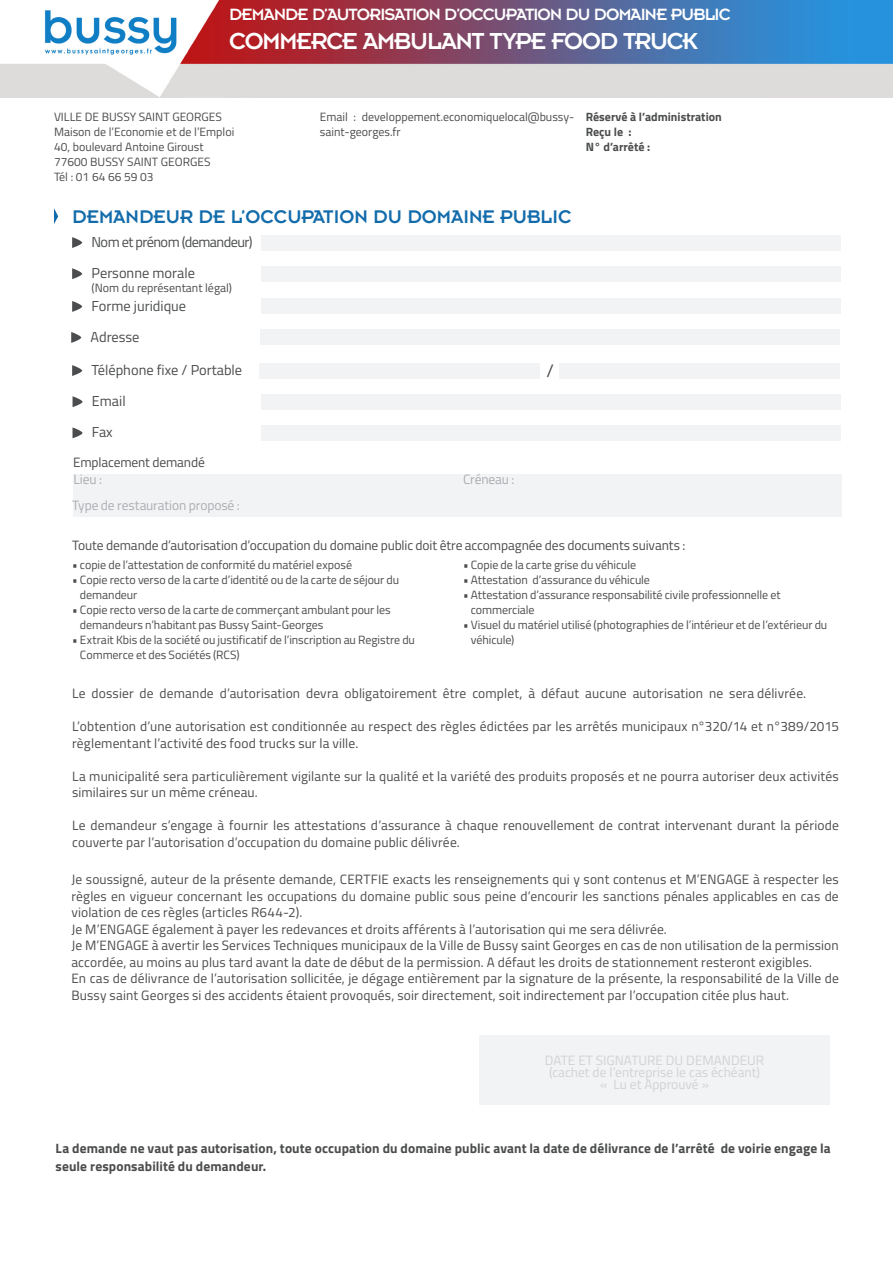
<style>
.page{position:relative;width:893px;height:1263px;background:#fff}
.page>*{position:absolute;margin:0;border:0;box-sizing:border-box;transform-origin:0 0}
.t1{font:25.5px "Insignia LT Std";letter-spacing:-.045em;color:#fff}
.t2{font:20.25px "Insignia LT Std";color:#126baa}
.t3{font:18px "Insignia LT Std";letter-spacing:-.045em;color:#fff}
.t4{font:18px "Titillium";color:#4b4c4d}
.t5{font:14.4px "Titillium";color:#4b4c4d}
.t6{font:14.4px "Titillium";letter-spacing:-.04em;color:#4b4c4d}
.t7{font:13.5px/16.5px "Titillium";letter-spacing:.01em;color:#4b4c4d}
.t8{font:700 13.5px "Titillium";letter-spacing:.01em;color:#4b4c4d}
.t9{font:13.5px "Titillium";letter-spacing:-.01em;color:#4b4c4d}
.t10{font:13.5px "Titillium";color:#d1d2d4}
.t11{font:13.5px "Titillium";letter-spacing:-.005em;color:#adaeb2}
.t12{font:13.5px "Titillium";letter-spacing:-.01em;color:#abacb0}
.t13{font:12px/15px "Titillium";color:#4b4c4d}
.t14{font:700 12px "Titillium";color:#4b4c4d}
</style>
<div class="page">
<img style="left:0;top:0;width:893px;height:98px">
<div style="left:261px;top:235px;width:579px;height:15px;background:#f2f3f4"></div>
<div style="left:261px;top:266px;width:579px;height:16px;background:#f2f3f4"></div>
<div style="left:261px;top:299px;width:579px;height:15px;background:#f2f3f4"></div>
<div style="left:259px;top:363px;width:281px;height:15px;background:#f2f3f4"></div>
<svg style="left:54px;top:208px;width:4px;height:16px"></svg>
<svg style="left:72px;top:237px;width:10px;height:11px"></svg>
<svg style="left:72px;top:268px;width:10px;height:11px"></svg>
<svg style="left:72px;top:301px;width:10px;height:11px"></svg>
<svg style="left:72px;top:365px;width:10px;height:11px"></svg>
<div style="left:262px;top:394px;width:579px;height:16px;background:#f2f3f4"></div>
<svg style="left:73px;top:396px;width:10px;height:11px"></svg>
<div style="left:262px;top:425px;width:578px;height:16px;background:#f2f3f4"></div>
<svg style="left:73px;top:427px;width:10px;height:11px"></svg>
<div style="left:560px;top:363px;width:280px;height:15px;background:#f2f3f4"></div>
<div style="left:260px;top:330px;width:579px;height:15px;background:#f2f3f4"></div>
<svg style="left:71px;top:332px;width:10px;height:11px"></svg>
<div style="left:479px;top:1035px;width:351px;height:70px;background:#f2f3f4"></div>
<div style="left:73px;top:474px;width:768px;height:42px;background:#f2f3f4"></div>
<p class="t3" style="left:229px;top:5px;width:503px">DEMANDE D’AUTORISATION D’OCCUPATION DU DOMAINE PUBLIC</p>
<p class="t1" style="left:229px;top:28px;width:470px">COMMERCE AMBULANT TYPE FOOD TRUCK</p>
<p class="t13" style="left:54px;top:108px;width:170px">VILLE DE BUSSY SAINT GEORGES</p>
<p class="t13" style="left:54px;top:123px;width:182px">Maison de l’Economie et de l’Emploi</p>
<p class="t13" style="left:54px;top:138px;width:151px">40, boulevard Antoine Giroust</p>
<p class="t13" style="left:54px;top:153px;width:158px">77600 BUSSY SAINT GEORGES</p>
<p class="t13" style="left:54px;top:168px;width:101px">Tél : 01 64 66 59 03</p>
<p class="t13" style="left:320px;top:108px;width:256px">Email : developpement.economiquelocal@bussy&shy;saint-georges.fr</p>
<p class="t14" style="left:586px;top:107px;width:137px">Réservé à l’administration</p>
<p class="t14" style="left:586px;top:122px;width:47px">Reçu le :</p>
<p class="t14" style="left:586px;top:137px;width:66px">N° d’arrêté :</p>
<p class="t2" style="left:72px;top:206px;width:501px">DEMANDEUR DE L’OCCUPATION DU DOMAINE PUBLIC</p>
<p class="t6" style="left:92px;top:231px;width:163px">Nom et prénom (demandeur)</p>
<p class="t5" style="left:92px;top:263px;width:105px">Personne morale</p>
<p class="t13" style="left:92px;top:279px;width:142px">(Nom du représentant légal)</p>
<p class="t5" style="left:92px;top:295px;width:96px">Forme juridique</p>
<p class="t5" style="left:91px;top:326px;width:50px">Adresse</p>
<p class="t5" style="left:92px;top:359px;width:152px">Téléphone fixe / Portable</p>
<p class="t5" style="left:92px;top:391px;width:35px">Email</p>
<p class="t5" style="left:92px;top:422px;width:22px">Fax</p>
<p class="t9" style="left:73px;top:453px;width:133px">Emplacement demandé</p>
<p class="t12" style="left:73px;top:469px;width:30px">Lieu :</p>
<p class="t12" style="left:463px;top:469px;width:53px">Créneau :</p>
<p class="t11" style="left:72px;top:496px;width:169px">Type de restauration proposé :</p>
<p class="t4" style="left:547px;top:358px;width:9px">/</p>
<p class="t9" style="left:72px;top:535px;width:615px">Toute demande d’autorisation d’occupation du domaine public doit être accompagnée des documents suivants :</p>
<p class="t13" style="left:72px;top:557px;width:281px">• copie de l’attestation de conformité du matériel exposé</p>
<p class="t13" style="left:80px;top:572px;width:321px;text-indent:-8px">• Copie recto verso de la carte d’identité ou de la carte de séjour du demandeur</p>
<p class="t13" style="left:80px;top:602px;width:312px;text-indent:-8px">• Copie recto verso de la carte de commerçant ambulant pour les demandeurs n’habitant pas Bussy Saint-Georges</p>
<p class="t13" style="left:80px;top:632px;width:336px;text-indent:-8px">• Extrait Kbis de la société ou justificatif de l’inscription au Registre du<br>Commerce et des Sociétés (RCS)</p>
<p class="t13" style="left:463px;top:557px;width:175px">• Copie de la carte grise du véhicule</p>
<p class="t13" style="left:463px;top:572px;width:188px">• Attestation d’assurance du véhicule</p>
<p class="t13" style="left:471px;top:587px;width:311px;text-indent:-8px">• Attestation d’assurance responsabilité civile professionnelle et commerciale</p>
<p class="t13" style="left:471px;top:617px;width:358px;text-indent:-8px">• Visuel du matériel utilisé (photographies de l’intérieur et de l’extérieur du véhicule)</p>
<p class="t7" style="left:72px;top:685px;width:735px">Le dossier de demande d’autorisation devra obligatoirement être complet, à défaut aucune autorisation ne sera délivrée.</p>
<p class="t7" style="left:72px;top:718px;width:768px">L’obtention d’une autorisation est conditionnée au respect des règles édictées par les arrêtés municipaux n°320/14 et n°389/2015 règlementant l’activité des food trucks sur la ville.</p>
<p class="t7" style="left:72px;top:767px;width:768px">La municipalité sera particulièrement vigilante sur la qualité et la variété des produits proposés et ne pourra autoriser deux activités similaires sur un même créneau.</p>
<p class="t7" style="left:72px;top:817px;width:768px">Le demandeur s’engage à fournir les attestations d’assurance à chaque renouvellement de contrat intervenant durant la période couverte par l’autorisation d’occupation du domaine public délivrée.</p>
<p class="t7" style="left:71px;top:871px;width:769px;text-align:justify">Je soussigné, auteur de la présente demande, CERTFIE exacts les renseignements qui y sont contenus et M’ENGAGE à respecter les règles en vigueur concernant les occupations du domaine public sous peine d’encourir les sanctions pénales applicables en cas de violation de ces règles (articles R644-2).</p>
<p class="t7" style="left:71px;top:920px;width:597px">Je M’ENGAGE également à payer les redevances et droits afférents à l’autorisation qui me sera délivrée.</p>
<p class="t7" style="left:71px;top:937px;width:769px">Je M’ENGAGE à avertir les Services Techniques municipaux de la Ville de Bussy saint Georges en cas de non utilisation de la permission accordée, au moins au plus tard avant la date de début de la permission. A défaut les droits de stationnement resteront exigibles.</p>
<p class="t7" style="left:71px;top:970px;width:769px">En cas de délivrance de l’autorisation sollicitée, je dégage entièrement par la signature de la présente, la responsabilité de la Ville de<br>Bussy saint Georges si des accidents étaient provoqués, soir directement, soit indirectement par l’occupation citée plus haut.</p>
<p class="t10" style="left:545px;top:1050px;width:221px">DATE ET SIGNATURE DU DEMANDEUR</p>
<p class="t10" style="left:549px;top:1062px;width:213px">(cachet de l’entreprise le cas échéant)</p>
<p class="t10" style="left:600px;top:1074px;width:110px">« Lu et Approuvé »</p>
<p class="t8" style="left:56px;top:1137px;width:777px">La demande ne vaut pas autorisation, toute occupation du domaine public avant la date de délivrance de l’arrêté de voirie engage la</p>
<p class="t8" style="left:56px;top:1155px;width:212px">seule responsabilité du demandeur.</p>
</div>
